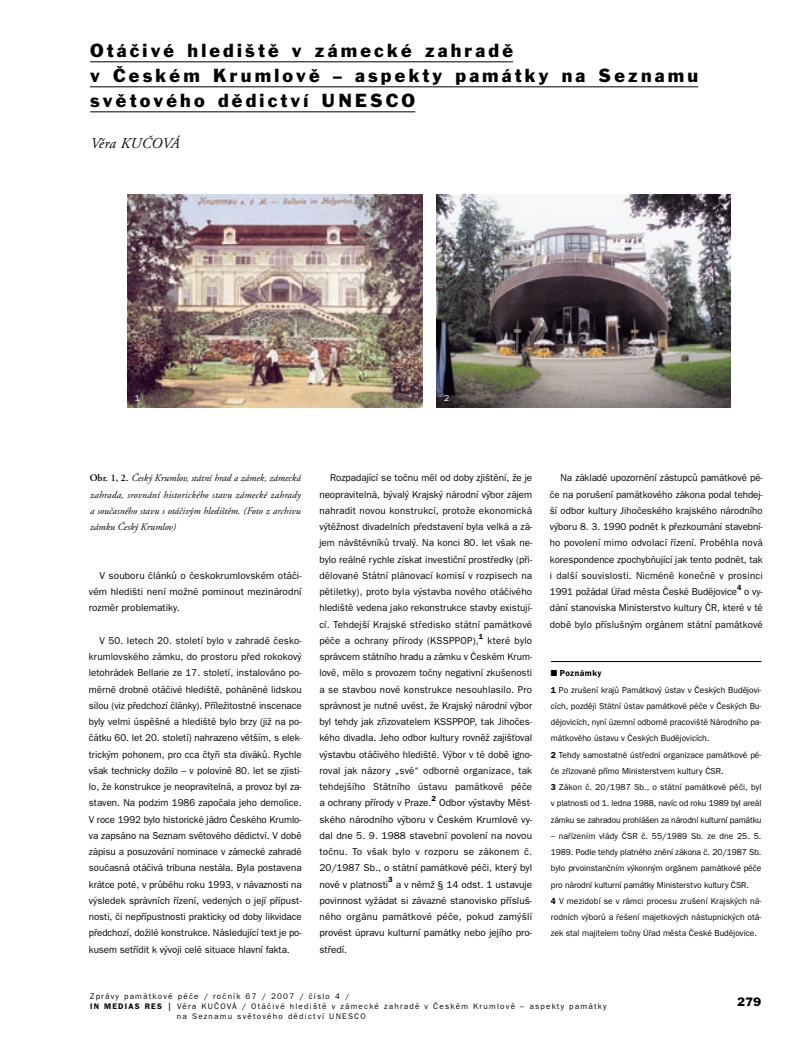
<style>
.page{position:relative;width:798px;height:1052px;background:#fff}
.page>*{position:absolute;margin:0;border:0;box-sizing:border-box;transform-origin:0 0}
.t1{font:17.5px/25px "Franklin Gothic CE";letter-spacing:.18em;color:#000}
.t2{font:italic 15px "Adobe Garamond CE";color:#000}
.t3{font:11.25px "Franklin Gothic CE";color:#000}
.t4{font:10px/16.2px "Franklin Gothic CE";color:#000;text-align:justify}
.t5{font:italic 10px/16.2px "Adobe Garamond CE";letter-spacing:.005em;color:#000;text-align:justify}
.t6{font:8.75px/16.2px "Franklin Gothic CE";color:#000}
.t7{font:8.75px "Franklin Gothic CE";color:#fff}
.t8{font:8.12px "Franklin Gothic CE";letter-spacing:.15em;color:#000}
.t9{font:600 7.5px "Franklin Gothic CE";color:#000}
.s1{font-weight:600;font-style:normal}
.s2{font-weight:600}
.s3{font-family:"Courier CE";font-weight:700}
</style>
<div class="page">
<img style="left:90px;top:61px;width:672px;height:602px">
<h1 class="t1" style="left:90px;top:39px;width:609px">Otáãivé hledi‰tû v zámecké zahradû<br>v âeském Krumlovû – aspekty památky na Seznamu svûtového dûdictví UNESCO</h1>
<h2 class="t2" style="left:90px;top:137px;width:90px">Vûra KUâOVÁ</h2>
<p class="t7" style="left:135px;top:395px;width:7px">1</p>
<p class="t7" style="left:444px;top:395px;width:7px">2</p>
<p class="t5" style="left:90px;top:471px;width:212px"><span class="s1">Obr. 1, 2.</span> âesk˘ Krumlov, státní hrad a zámek, zámecká zahrada, srovnání historického stavu zámecké zahrady a souãasného stavu s otáãiv˘m hledi‰tûm. (Foto z archivu zámku âesk˘ Krumlov)</p>
<p class="t4" style="left:89px;top:568px;width:214px;text-indent:11px">V souboru ãlánkÛ o ãeskokrumlovském otáãi&shy;vém hledi‰ti není moÏné pominout mezinárodní rozmûr problematiky.</p>
<p class="t4" style="left:89px;top:633px;width:214px;text-indent:11px">V 50. letech 20. století bylo v zahradû ãesko&shy;krumlovského zámku, do prostoru pfied rokokov˘ letohrádek Bellarie ze 17. století, instalováno po&shy;mûrnû drobné otáãivé hledi‰tû, pohánûné lidskou silou (viz pfiedchozí ãlánky). PfiíleÏitostné inscenace byly velmi úspû‰né a hledi‰tû bylo brzy (jiÏ na po&shy;ãátku 60. let 20. století) nahrazeno vût‰ím, s elek&shy;trick˘m pohonem, pro cca ãtyfii sta divákÛ. Rychle v‰ak technicky doÏilo – v polovinû 80. let se zjisti&shy;lo, Ïe konstrukce je neopravitelná, a provoz byl za&shy;staven. Na podzim 1986 zapoãala jeho demolice.<br>V roce 1992 bylo historické jádro âeského Krumlo&shy;va zapsáno na Seznam svûtového dûdictví. V dobû zápisu a posuzování nominace v zámecké zahradû souãasná otáãivá tribuna nestála. Byla postavena krátce poté, v prÛbûhu roku 1993, v návaznosti na v˘sledek správních fiízení, veden˘ch o její pfiípust&shy;nosti, ãi nepfiípustnosti prakticky od doby likvidace pfiedchozí, doÏilé konstrukce. Následující text je po&shy;kusem setfiídit k v˘voji celé situace hlavní fakta.</p>
<p class="t4" style="left:319px;top:470px;width:214px;text-indent:11px">Rozpadající se toãnu mûl od doby zji‰tûní, Ïe je neopravitelná, b˘val˘ Krajsk˘ národní v˘bor zájem nahradit novou konstrukcí, protoÏe ekonomická v˘tûÏnost divadelních pfiedstavení byla velká a zá&shy;jem náv‰tûvníkÛ trval˘. Na konci 80. let v‰ak ne&shy;bylo reálné rychle získat investiãní prostfiedky (pfii&shy;dûlované Státní plánovací komisí v rozpisech na pûtiletky), proto byla v˘stavba nového otáãivého hledi‰tû vedena jako rekonstrukce stavby existují&shy;cí. Tehdej‰í Krajské stfiedisko státní památkové péãe a ochrany pfiírody (KSSPPOP),</p>
<p class="t9" style="left:479px;top:633px;width:6px">1</p>
<p class="t4" style="left:319px;top:633px;width:214px;text-indent:168px">které bylo správcem státního hradu a zámku v âeském Krum&shy;lovû, mûlo s provozem toãny negativní zku‰enosti a se stavbou nové konstrukce nesouhlasilo. Pro správnost je nutné uvést, Ïe Krajsk˘ národní v˘bor byl tehdy jak zfiizovatelem KSSPPOP, tak Jihoães&shy;kého divadla. Jeho odbor kultury rovnûÏ zaji‰Èoval v˘stavbu otáãivého hledi‰tû. V˘bor v té dobû igno&shy;roval jak názory „své“ odborné organizace, tak tehdej‰ího Státního ústavu památkové péãe a ochrany pfiírody v Praze.</p>
<p class="t9" style="left:431px;top:796px;width:6px">2</p>
<p class="t4" style="left:319px;top:795px;width:214px;text-indent:120px">Odbor v˘stavby Mûst&shy;ského národního v˘boru v âeském Krumlovû vy&shy;dal dne 5. 9. 1988 stavební povolení na novou toãnu. To v‰ak bylo v rozporu se zákonem ã.<br>20/1987 Sb., o státní památkové péãi, kter˘ byl novû v platnosti</p>
<p class="t9" style="left:388px;top:877px;width:6px">3</p>
<p class="t4" style="left:319px;top:877px;width:214px;text-indent:76px">a v nûmÏ § 14 odst. 1 ustavuje povinnost vyÏádat si závazné stanovisko pfiíslu‰- ného orgánu památkové péãe, pokud zam˘‰lí provést úpravu kulturní památky nebo jejího pro&shy;stfiedí.</p>
<p class="t4" style="left:549px;top:470px;width:214px;text-indent:11px">Na základû upozornûní zástupcÛ památkové pé&shy;ãe na poru‰ení památkového zákona podal tehdej-‰í odbor kultury Jihoãeského krajského národního v˘boru 8. 3. 1990 podnût k pfiezkoumání stavební&shy;ho povolení mimo odvolací fiízení. Probûhla nová korespondence zpochybÀující jak tento podnût, tak i dal‰í souvislosti. Nicménû koneãnû v prosinci 1991 poÏádal Úfiad mûsta âeské Budûjovice</p>
<p class="t9" style="left:736px;top:584px;width:6px">4</p>
<p class="t4" style="left:549px;top:584px;width:214px;text-indent:194px">o vy&shy;dání stanoviska Ministerstvo kultury âR, které v té dobû bylo pfiíslu‰n˘m orgánem státní památkové</p>
<p class="t6" style="left:550px;top:666px;width:212px">■ <span class="s2">Poznámky<br>1</span> Po zru‰ení krajÛ Památkov˘ ústav v âesk˘ch Budûjovi&shy;cích, pozdûji Státní ústav památkové péãe v âesk˘ch Bu&shy;dûjovicích, nyní územní odborné pracovi‰tû Národního pa&shy;mátkového ústavu v âesk˘ch Budûjovicích.<br><span class="s2">2</span> Tehdy samostatné ústfiední organizace památkové pé&shy;ãe zfiizované pfiímo Ministerstvem kultury âSR.<br><span class="s2">3</span> Zákon ã. 20/1987 Sb., o státní památkové péãi, byl v platnosti od 1. ledna 1988, navíc od roku 1989 byl areál zámku se zahradou prohlá‰en za národní kulturní památku</p>
<p class="t6" style="left:550px;top:828px;width:212px">– nafiízením vlády âSR ã. 55/1989 Sb. ze dne 25. 5.<br>1989. Podle tehdy platného znûní zákona ã. 20/1987 Sb. bylo prvoinstanãním v˘konn˘m orgánem památkové péãe pro národní kulturní památky Ministerstvo kultury âSR.<br><span class="s2">4</span> V mezidobí se v rámci procesu zru‰ení Krajsk˘ch ná&shy;rodních v˘borÛ a fie‰ení majetkov˘ch nástupnick˘ch otá&shy;zek stal majitelem toãny Úfiad mûsta âeské Budûjovice.</p>
<p class="t8" style="left:90px;top:993px;width:261px">Zprávy památkové péãe / roãník 67 / 2007 / ãíslo 4 /</p>
<p class="t8" style="left:90px;top:1003px;width:517px"><span class="s2">IN MEDIAS RES</span> <span class="s3">|</span> Vûra KUâOVÁ / Otáãivé hledi‰tû v zámecké zahradû v âeském Krumlovû – aspekty památky</p>
<p class="t8" style="left:177px;top:1013px;width:190px">na Seznamu svûtového dûdictví UNESCO</p>
<p class="t3" style="left:736px;top:997px;width:26px">279</p>
</div>
